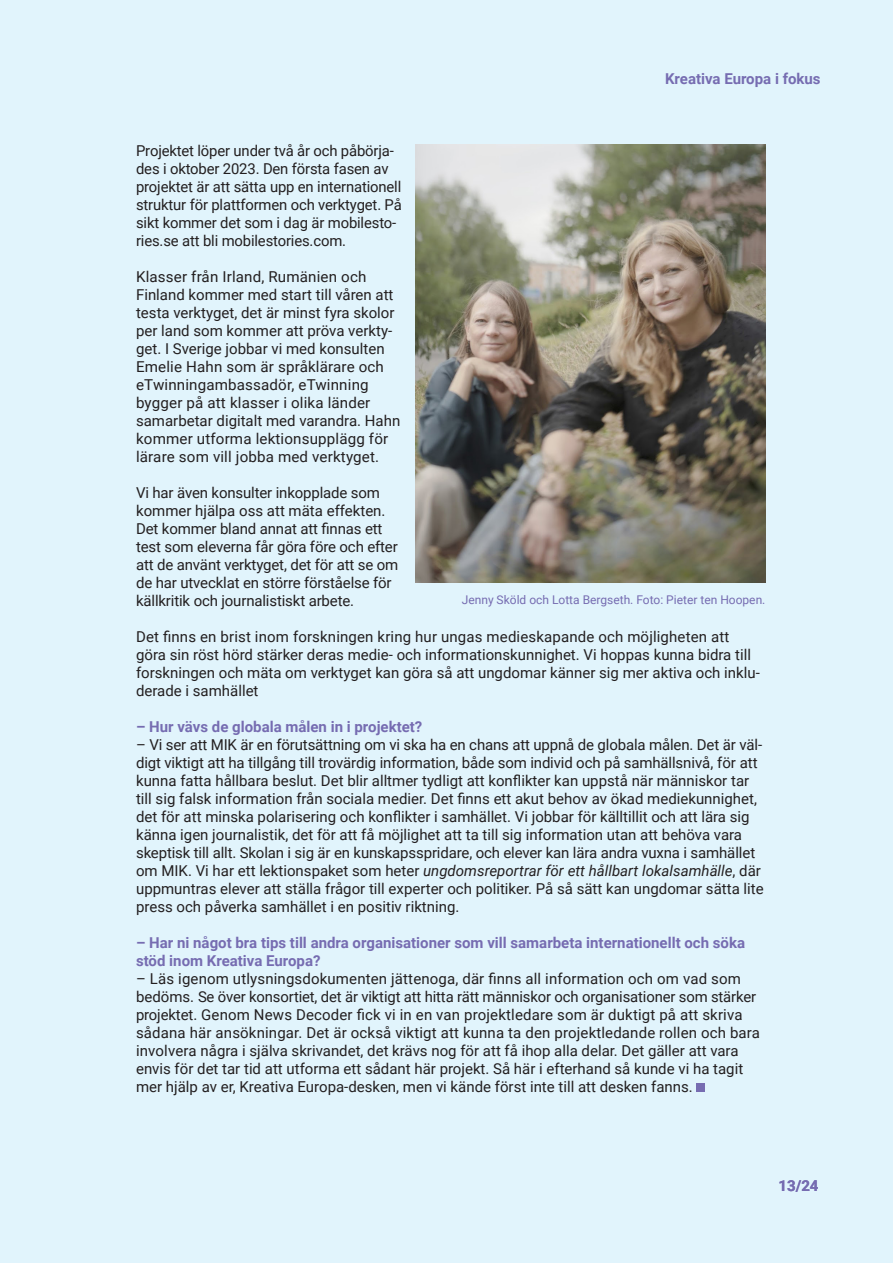
<style>
.page{position:relative;width:893px;height:1263px;background:#e1f4fc}
.page>*{position:absolute;margin:0;border:0;box-sizing:border-box;transform-origin:0 0}
.t1{font:15px/18px "Roboto";color:#231f20}
.t2{font:700 15px/18px "Roboto";color:#766cb1}
.t3{font:12px "Roboto";color:#766cb1}
.s1{font-style:italic}
</style>
<div class="page">
<div style="left:696px;top:1084px;width:9px;height:8px;background:#766cb1"></div>
<img style="left:415px;top:145px;width:350px;height:437px">
<p class="t2" style="left:665px;top:69px;width:157px">Kreativa Europa i fokus</p>
<p class="t1" style="left:136px;top:141px;width:267px">Projektet löper under två år och påbörja&shy;des i oktober 2023. Den första fasen av projektet är att sätta upp en internationell struktur för plattformen och verktyget. På sikt kommer det som i dag är mobilesto&shy;ries.se att bli mobilestories.com.</p>
<p class="t1" style="left:136px;top:267px;width:232px">Klasser från Irland, Rumänien och</p>
<p class="t1" style="left:136px;top:285px;width:260px">Finland kommer med start till våren att testa verktyget, det är minst fyra skolor per land som kommer att pröva verkty&shy;get. I Sverige jobbar vi med konsulten</p>
<p class="t1" style="left:136px;top:357px;width:249px">Emelie Hahn som är språklärare och</p>
<p class="t1" style="left:136px;top:375px;width:236px">eTwinningambassadör, eTwinning bygger på att klasser i olika länder</p>
<p class="t1" style="left:136px;top:411px;width:266px">samarbetar digitalt med varandra. Hahn</p>
<p class="t1" style="left:136px;top:429px;width:254px">kommer utforma lektionsupplägg för lärare som vill jobba med verktyget.</p>
<p class="t1" style="left:136px;top:483px;width:251px">Vi har även konsulter inkopplade som kommer hjälpa oss att mäta effekten.</p>
<p class="t1" style="left:136px;top:519px;width:248px">Det kommer bland annat att finnas ett</p>
<p class="t1" style="left:136px;top:537px;width:264px">test som eleverna får göra före och efter att de använt verktyget, det för att se om de har utvecklat en större förståelse för källkritik och journalistiskt arbete.</p>
<p class="t1" style="left:136px;top:627px;width:595px">Det finns en brist inom forskningen kring hur ungas medieskapande och möjligheten att</p>
<p class="t1" style="left:136px;top:645px;width:625px">göra sin röst hörd stärker deras medie- och informationskunnighet. Vi hoppas kunna bidra till forskningen och mäta om verktyget kan göra så att ungdomar känner sig mer aktiva och inklu&shy;derade i samhället</p>
<p class="t2" style="left:136px;top:717px;width:288px">– Hur vävs de globala målen in i projektet?</p>
<p class="t1" style="left:136px;top:735px;width:628px">– Vi ser att MIK är en förutsättning om vi ska ha en chans att uppnå de globala målen. Det är väl&shy;digt viktigt att ha tillgång till trovärdig information, både som individ och på samhällsnivå, för att</p>
<p class="t1" style="left:136px;top:771px;width:622px">kunna fatta hållbara beslut. Det blir alltmer tydligt att konflikter kan uppstå när människor tar till sig falsk information från sociala medier. Det finns ett akut behov av ökad mediekunnighet, det för att minska polarisering och konflikter i samhället. Vi jobbar för källtillit och att lära sig</p>
<p class="t1" style="left:136px;top:825px;width:629px">känna igen journalistik, det för att få möjlighet att ta till sig information utan att behöva vara skeptisk till allt. Skolan i sig är en kunskapsspridare, och elever kan lära andra vuxna i samhället om MIK. Vi har ett lektionspaket som heter <span class="s1">ungdomsreportrar för ett hållbart lokalsamhälle</span>, där uppmuntras elever att ställa frågor till experter och politiker. På så sätt kan ungdomar sätta lite press och påverka samhället i en positiv riktning.</p>
<p class="t2" style="left:136px;top:933px;width:611px">– Har ni något bra tips till andra organisationer som vill samarbeta internationellt och söka stöd inom Kreativa Europa?</p>
<p class="t1" style="left:136px;top:969px;width:625px">– Läs igenom utlysningsdokumenten jättenoga, där finns all information och om vad som bedöms. Se över konsortiet, det är viktigt att hitta rätt människor och organisationer som stärker projektet. Genom News Decoder fick vi in en van projektledare som är duktigt på att skriva sådana här ansökningar. Det är också viktigt att kunna ta den projektledande rollen och bara involvera några i själva skrivandet, det krävs nog för att få ihop alla delar. Det gäller att vara envis för det tar tid att utforma ett sådant här projekt. Så här i efterhand så kunde vi ha tagit mer hjälp av er, Kreativa Europa-desken, men vi kände först inte till att desken fanns.</p>
<p class="t3" style="left:462px;top:591px;width:305px">Jenny Sköld och Lotta Bergseth. Foto: Pieter ten Hoopen.</p>
<p class="t2" style="left:778px;top:1176px;width:42px">13/24</p>
</div>
